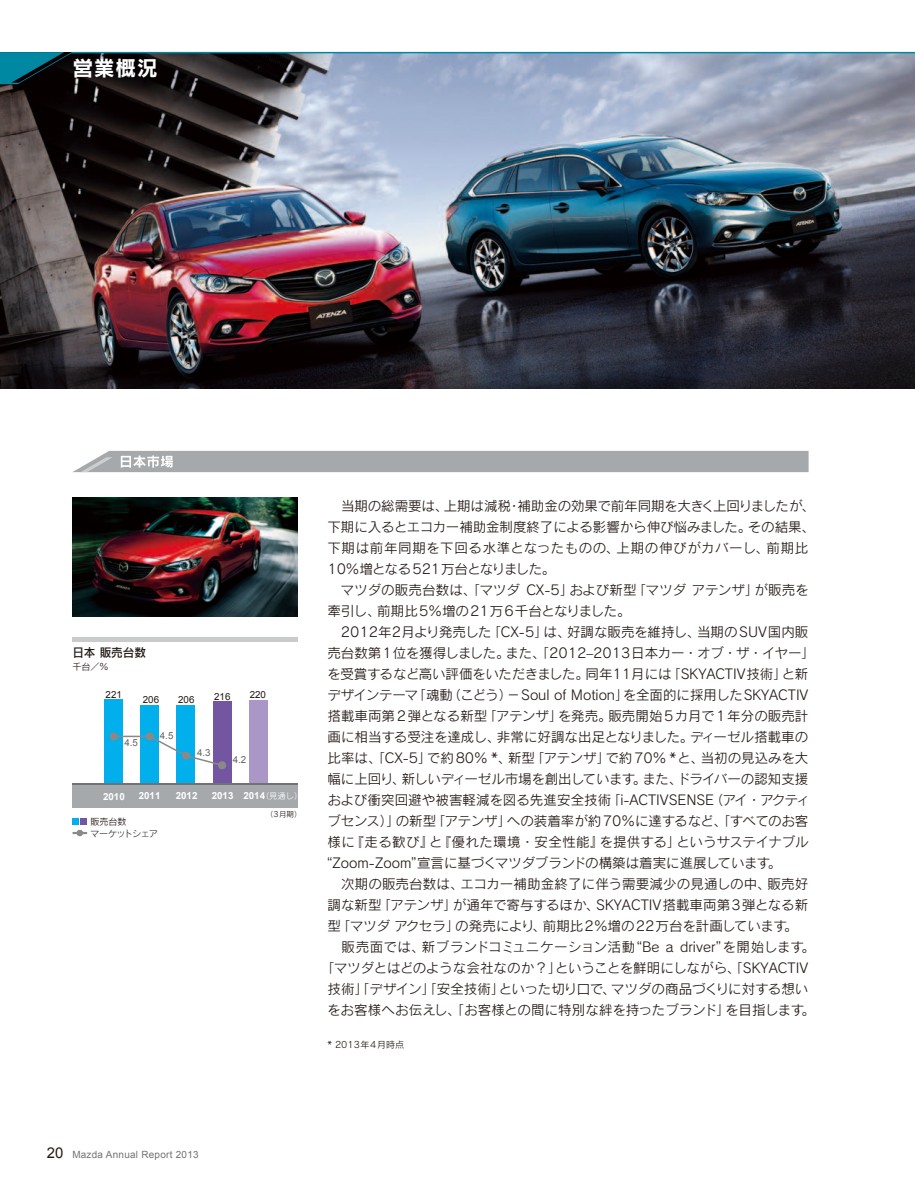
<style>
.page{position:relative;width:915px;height:1191px;background:#fff}
.page>*{position:absolute;margin:0;border:0;box-sizing:border-box;transform-origin:0 0}
.t1{font:21px "Rodin Pro N B";color:#fff}
.t2{font:13.5px "Rodin Pro N M";color:#231916}
.t3{font:13.5px "Rodin Pro N M";letter-spacing:.03em;color:#231916}
.t4{font:13.5px "Rodin Pro N M";letter-spacing:.05em;color:#231916}
.t5{font:13.5px "Rodin Pro N M";letter-spacing:-.045em;color:#231916}
.t6{font:13.5px "Rodin Pro N B";color:#fff}
.t7{font:12px "Rodin Pro N DB";color:#231916}
.t8{font:9.9px "Arial";letter-spacing:.025em;color:#727272}
.t9{font:700 9.75px "Arial";color:#fff}
.t10{font:9.75px "Arial";color:#231916}
.t11{font:9.75px "Arial";color:#666565}
.t12{font:9px "Rodin Pro N M";color:#231916}
.t13{font:9px/12px "Rodin Pro N M";letter-spacing:-.035em;color:#231916}
.t14{font:7.5px "Rodin Pro N M";color:#231916}
.s1{font-family:"Rodin Pro N M";font-weight:400;font-size:8.25px}
.s2{font-size:14.85px;color:#231916}
</style>
<div class="page">
<img style="left:0;top:84px;width:914px;height:304px">
<div style="left:72px;top:784px;width:226px;height:24px;background:#a5a9ab"></div>
<div style="left:104px;top:699px;width:19px;height:85px;background:#00afec"></div>
<div style="left:140px;top:705px;width:19px;height:79px;background:#00afec"></div>
<div style="left:176px;top:705px;width:19px;height:79px;background:#00afec"></div>
<div style="left:213px;top:701px;width:18px;height:83px;background:#7355a1"></div>
<div style="left:249px;top:700px;width:18px;height:84px;background:#ab97c7"></div>
<hr style="left:113px;top:735px;width:37px;height:2px;background:#898989">
<svg style="left:149px;top:738px;width:69px;height:27px"></svg>
<div style="left:110px;top:732px;width:8px;height:8px;background:#898989;border-radius:50%"></div>
<div style="left:146px;top:732px;width:8px;height:8px;background:#898989;border-radius:50%"></div>
<div style="left:182px;top:751px;width:8px;height:8px;background:#898989;border-radius:50%"></div>
<div style="left:218px;top:761px;width:8px;height:8px;background:#898989;border-radius:50%"></div>
<hr style="left:72px;top:783px;width:225px;height:2px;background:#727272">
<div style="left:80px;top:818px;width:7px;height:7px;background:#7355a1"></div>
<div style="left:72px;top:818px;width:7px;height:7px;background:#00afec"></div>
<svg style="left:72px;top:830px;width:15px;height:6px"></svg>
<hr style="left:72px;top:637px;width:226px;height:4px;background:#c9cacb">
<div style="left:73px;top:451px;width:735px;height:21px;background:#a5a9ab"></div>
<img style="left:72px;top:497px;width:226px;height:120px">
<div style="left:121px;top:455px;width:52px;height:13px;background:#a5a9ab"></div>
<svg style="left:0;top:51px;width:914px;height:33px;background:#6f8193"></svg>
<h1 class="t1" style="left:72px;top:54px;width:87px">営業概況</h1>
<p class="t6" style="left:119px;top:452px;width:56px">日本市場</p>
<p class="t7" style="left:72px;top:644px;width:75px">日本 販売台数</p>
<p class="t12" style="left:72px;top:660px;width:37px">千台／％</p>
<p class="t10" style="left:106px;top:687px;width:18px">221</p>
<p class="t10" style="left:143px;top:693px;width:18px">206</p>
<p class="t10" style="left:178px;top:693px;width:18px">206</p>
<p class="t11" style="left:124px;top:736px;width:15px">4.5</p>
<p class="t11" style="left:160px;top:729px;width:15px">4.5</p>
<p class="t10" style="left:214px;top:690px;width:18px">216</p>
<p class="t10" style="left:250px;top:688px;width:18px">220</p>
<p class="t11" style="left:197px;top:746px;width:15px">4.3</p>
<p class="t11" style="left:233px;top:753px;width:15px">4.2</p>
<p class="t9" style="left:103px;top:789px;width:23px">2010</p>
<p class="t9" style="left:139px;top:789px;width:23px">2011</p>
<p class="t9" style="left:176px;top:789px;width:23px">2012</p>
<p class="t9" style="left:212px;top:789px;width:92px">2013 2014<span class="s1">（見通し）</span></p>
<p class="t13" style="left:90px;top:815px;width:69px">販売台数<br>マーケットシェア</p>
<p class="t14" style="left:266px;top:809px;width:37px">（3月期）</p>
<p class="t2" style="left:327px;top:497px;width:489px">　当期の総需要は、上期は減税・補助金の効果で前年同期を大きく上回りましたが、</p>
<p class="t2" style="left:327px;top:518px;width:489px">下期に入るとエコカー補助金制度終了による影響から伸び悩みました。その結果、</p>
<p class="t4" style="left:327px;top:539px;width:482px">下期は前年同期を下回る水準となったものの、上期の伸びがカバーし、前期比</p>
<p class="t5" style="left:327px;top:560px;width:229px">10％増となる521万台となりました。</p>
<p class="t2" style="left:327px;top:581px;width:483px">　マツダの販売台数は、「マツダ CX-5」および新型「マツダ アテンザ」が販売を</p>
<p class="t2" style="left:327px;top:602px;width:304px">牽引し、前期比5％増の21万6千台となりました。</p>
<p class="t2" style="left:327px;top:623px;width:482px">　2012年2月より発売した「CX-5」は、好調な販売を維持し、当期のSUV国内販</p>
<p class="t2" style="left:327px;top:644px;width:489px">売台数第1位を獲得しました。また、「2012–2013日本カー・オブ・ザ・イヤー」</p>
<p class="t2" style="left:327px;top:665px;width:482px">を受賞するなど高い評価をいただきました。同年11月には「SKYACTIV技術」と新</p>
<p class="t2" style="left:327px;top:686px;width:482px">デザインテーマ「魂動（こどう）－Soul of Motion」を全面的に採用したSKYACTIV</p>
<p class="t2" style="left:327px;top:707px;width:482px">搭載車両第2弾となる新型「アテンザ」を発売。販売開始5カ月で1年分の販売計</p>
<p class="t2" style="left:327px;top:728px;width:482px">画に相当する受注を達成し、非常に好調な出足となりました。ディーゼル搭載車の</p>
<p class="t2" style="left:327px;top:749px;width:482px">比率は、「CX-5」で約80％ *、新型「アテンザ」で約70％ *と、当初の見込みを大</p>
<p class="t2" style="left:327px;top:770px;width:482px">幅に上回り、新しいディーゼル市場を創出しています。また、ドライバーの認知支援</p>
<p class="t2" style="left:327px;top:791px;width:483px">および衝突回避や被害軽減を図る先進安全技術「i-ACTIVSENSE（アイ・アクティ</p>
<p class="t2" style="left:327px;top:812px;width:482px">ブセンス）」の新型「アテンザ」への装着率が約70％に達するなど、「すべてのお客</p>
<p class="t3" style="left:327px;top:833px;width:482px">様に『走る歓び』と『優れた環境・安全性能』を提供する」というサステイナブル</p>
<p class="t2" style="left:327px;top:854px;width:455px">“Zoom-Zoom”宣言に基づくマツダブランドの構築は着実に進展しています。</p>
<p class="t2" style="left:327px;top:875px;width:482px">　次期の販売台数は、エコカー補助金終了に伴う需要減少の見通しの中、販売好</p>
<p class="t2" style="left:327px;top:896px;width:482px">調な新型「アテンザ」が通年で寄与するほか、SKYACTIV搭載車両第3弾となる新</p>
<p class="t2" style="left:327px;top:917px;width:471px">型「マツダ アクセラ」の発売により、前期比2％増の22万台を計画しています。</p>
<p class="t2" style="left:327px;top:938px;width:489px">　販売面では、新ブランドコミュニケーション活動 “Be a driver”を開始します。</p>
<p class="t2" style="left:320px;top:959px;width:489px">「マツダとはどのような会社なのか？」ということを鮮明にしながら、「SKYACTIV</p>
<p class="t2" style="left:327px;top:980px;width:482px">技術」「デザイン」「安全技術」といった切り口で、マツダの商品づくりに対する想い</p>
<p class="t2" style="left:327px;top:1001px;width:489px">をお客様へお伝えし、「お客様との間に特別な絆を持ったブランド」を目指します。</p>
<p class="t12" style="left:327px;top:1039px;width:78px">* 2013年4月時点</p>
<p class="t8" style="left:47px;top:1148px;width:153px"><span class="s2">20</span> Mazda Annual Report 2013</p>
</div>
